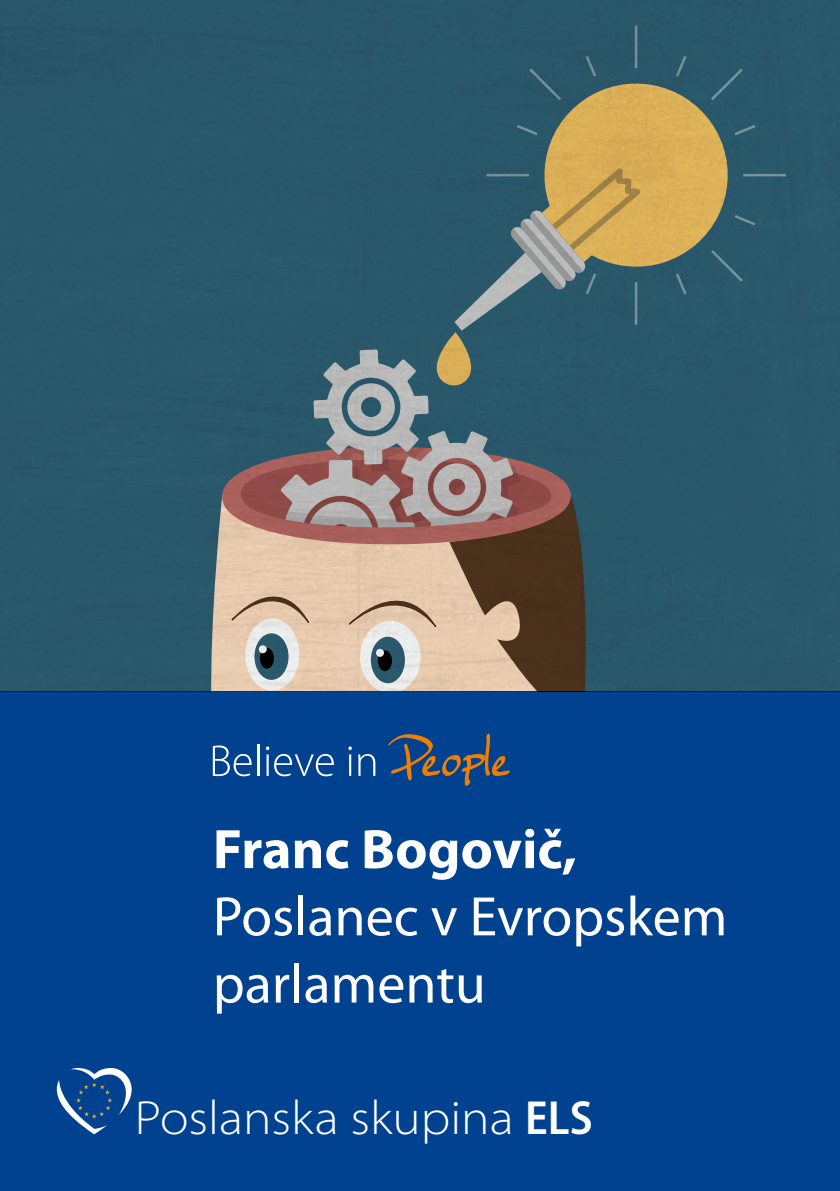
<style>
.page{position:relative;width:840px;height:1191px;background:#fff}
.page>*{position:absolute;margin:0;border:0;box-sizing:border-box;transform-origin:0 0}
.t1{font:56px/67.2px "Myriad Pro";color:#fff}
.t2{font:700 56px "Myriad Pro";color:#fff}
.t3{font:300 semi-expanded 48.2px "Myriad Pro";color:#fff}
.s1{font-weight:600;font-stretch:semi-condensed}
</style>
<div class="page">
<div style="left:0;top:692px;width:839px;height:499px;background:#004190"></div>
<div style="left:0;top:0;width:839px;height:692px;background:#29586b"></div>
<svg style="left:743px;top:174px;width:42px;height:2px"></svg>
<svg style="left:634px;top:26px;width:3px;height:42px"></svg>
<svg style="left:737px;top:69px;width:5px;height:6px"></svg>
<svg style="left:529px;top:68px;width:7px;height:6px"></svg>
<svg style="left:737px;top:275px;width:5px;height:7px"></svg>
<svg style="left:738px;top:125px;width:17px;height:9px"></svg>
<svg style="left:586px;top:56px;width:9px;height:17px"></svg>
<svg style="left:677px;top:278px;width:9px;height:16px"></svg>
<svg style="left:677px;top:56px;width:9px;height:17px"></svg>
<svg style="left:517px;top:125px;width:16px;height:9px"></svg>
<svg style="left:738px;top:216px;width:17px;height:9px"></svg>
<svg style="left:533px;top:73px;width:205px;height:205px;fill:#d8ac59"></svg>
<svg style="left:454px;top:168px;width:185px;height:163px"></svg>
<svg style="left:209px;top:563px;width:21px;height:129px;fill:#e7caad"></svg>
<svg style="left:216px;top:480px;width:14px;height:83px"></svg>
<svg style="left:436px;top:332px;width:35px;height:53px"></svg>
<svg style="left:230px;top:349px;width:361px;height:343px"></svg>
<svg style="left:213px;top:745px;width:38px;height:31px"></svg>
<hr style="left:257px;top:744px;width:2px;height:32px;background:#fff">
<svg style="left:266px;top:746px;width:67px;height:30px"></svg>
<hr style="left:349px;top:754px;width:2px;height:22px;background:#fff">
<svg style="left:358px;top:754px;width:17px;height:22px"></svg>
<svg style="left:388px;top:733px;width:121px;height:52px"></svg>
<svg style="left:57px;top:1068px;width:75px;height:66px"></svg>
<p class="t2" style="left:213px;top:812px;width:365px">Franc Bogovič,</p>
<p class="t1" style="left:213px;top:882px;width:516px">Poslanec v Evropskem parlamentu</p>
<p class="t3" style="left:135px;top:1091px;width:459px">Poslanska skupina <span class="s1">ELS</span></p>
</div>
